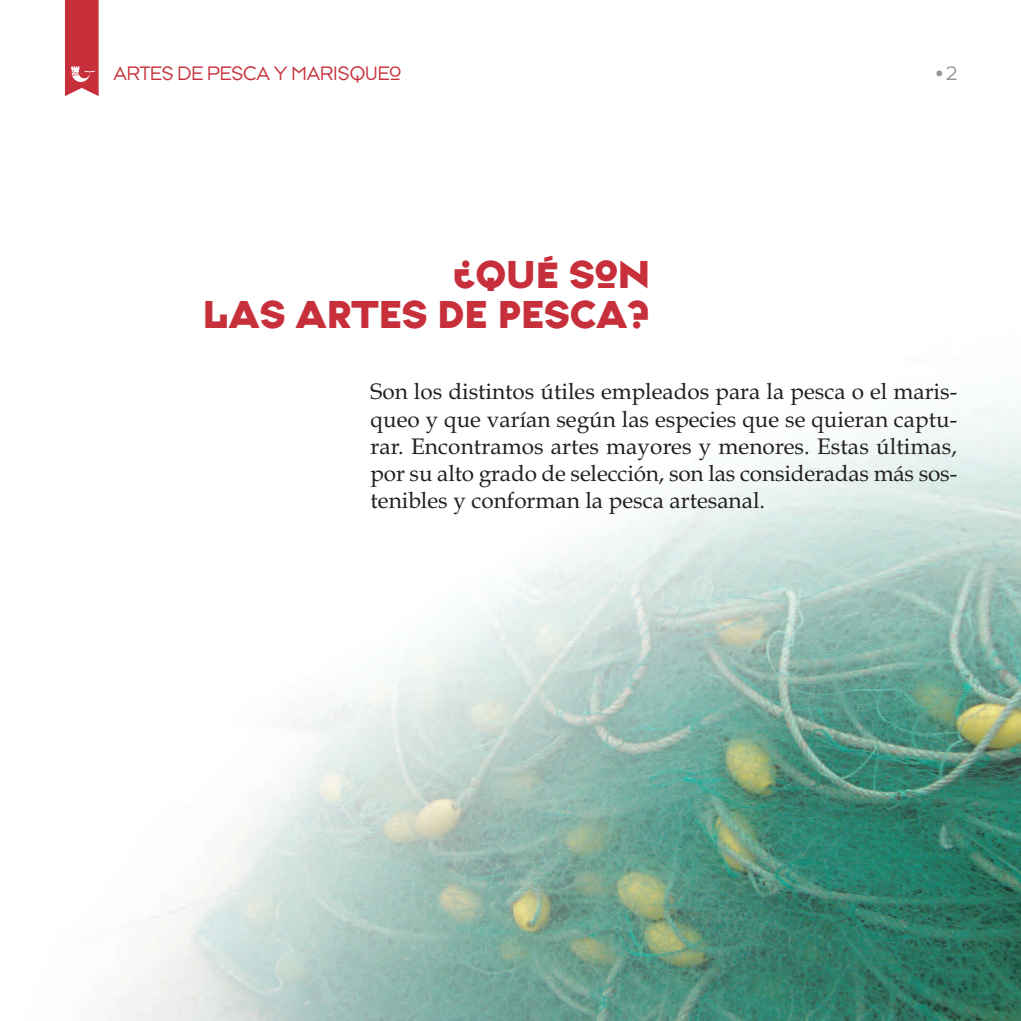
<style>
.page{position:relative;width:1021px;height:1021px;background:#fff}
.page>*{position:absolute;margin:0;border:0;box-sizing:border-box;transform-origin:0 0}
.t1{font:40.5px/40.5px "Typeface Six";color:#c7303b;text-align:right}
.t2{font:22.5px/27.2px "Book Antiqua";color:#231f20;text-align:justify}
.t3{font:20.25px "Typeface Seven";color:#c7303b}
.t4{font:20.25px "Typeface Seven";color:#939598}
</style>
<div class="page">
<img style="left:108px;top:401px;width:912px;height:619px">
<svg style="left:65px;top:0;width:34px;height:96px;background:#cc424c"></svg>
<p class="t3" style="left:113px;top:61px;width:289px">ARTES DE PESCA Y MARISQUEo</p>
<p class="t4" style="left:936px;top:61px;width:23px">•2</p>
<h1 class="t1" style="left:203px;top:253px;width:449px">¿QUÉ SON<br>LAS ARTES DE PESCA?</h1>
<p class="t2" style="left:370px;top:378px;width:588px">Son los distintos útiles empleados para la pesca o el maris&shy;queo y que varían según las especies que se quieran captu&shy;rar. Encontramos artes mayores y menores. Estas últimas, por su alto grado de selección, son las consideradas más sos&shy;tenibles y conforman la pesca artesanal.</p>
</div>
